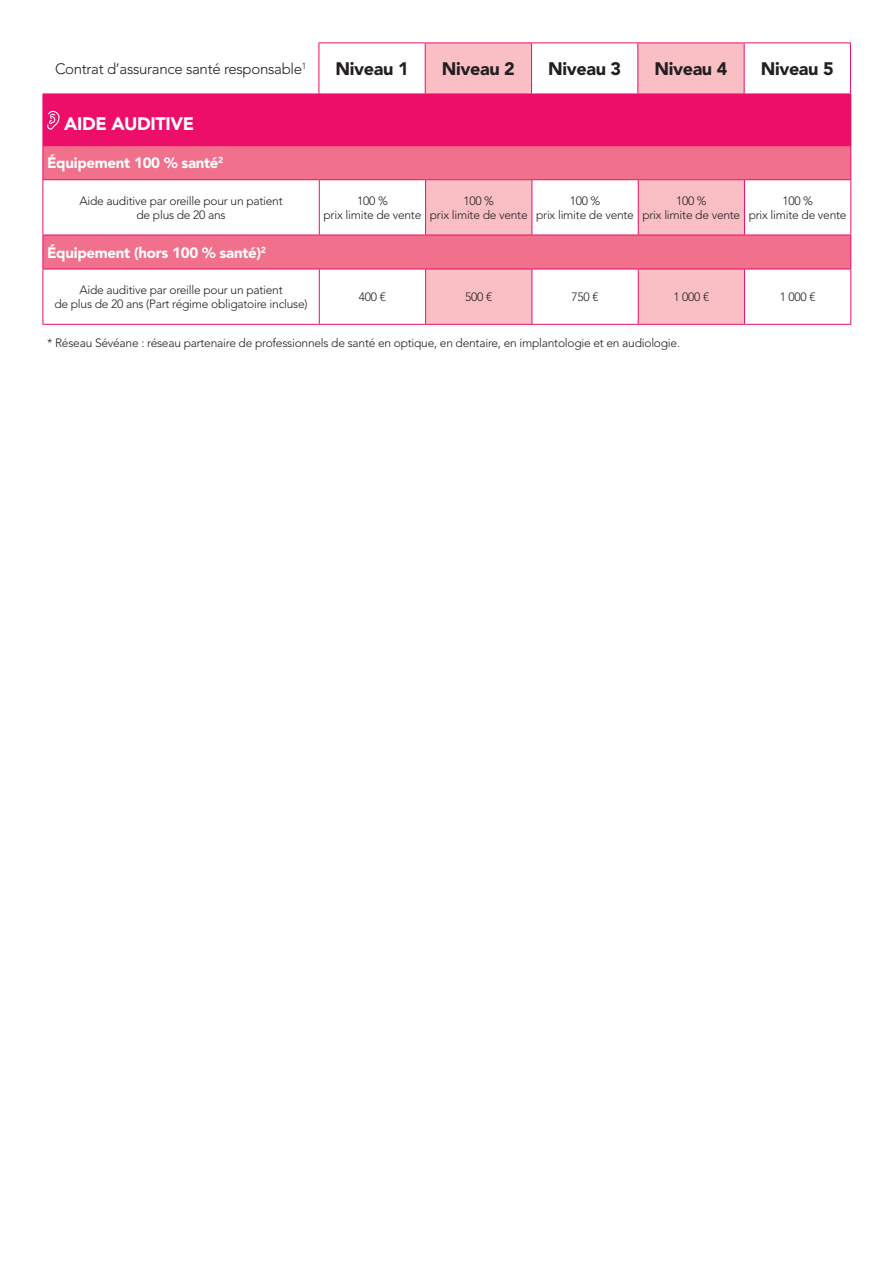
<style>
.page{position:relative;width:893px;height:1263px;background:#fff}
.page>*{position:absolute;margin:0;border:0;box-sizing:border-box;transform-origin:0 0}
.Texte_Gras{font:900 18px "Avenir LT Std";letter-spacing:-.02em;color:#231f20}
.Texte_Gras-2{font:900 18px "Avenir LT Std";letter-spacing:-.02em;color:#fff}
.Texte_Gras-3{font:900 15px "Avenir LT Std";letter-spacing:-.02em;color:#fff}
.Texte_Gras-4{font:300 15px "Avenir LT Std";letter-spacing:-.02em;color:#231f20}
.Texte_Gras-5{font:300 12px/14.4px "Avenir LT Std";letter-spacing:-.02em;color:#231f20;text-align:center}
</style>
<div class="page">
<svg style="left:426px;top:44px;width:318px;height:50px"></svg>
<hr style="left:319px;top:43px;width:1px;height:51px;background:#ec0e68">
<hr style="left:319px;top:43px;width:106px;height:1px;background:#ec0e68">
<hr style="left:425px;top:43px;width:1px;height:51px;background:#ec0e68">
<hr style="left:425px;top:43px;width:106px;height:1px;background:#ec0e68">
<hr style="left:531px;top:43px;width:1px;height:51px;background:#ec0e68">
<hr style="left:531px;top:43px;width:107px;height:1px;background:#ec0e68">
<hr style="left:637px;top:43px;width:1px;height:51px;background:#ec0e68">
<hr style="left:638px;top:43px;width:106px;height:1px;background:#ec0e68">
<hr style="left:744px;top:43px;width:1px;height:51px;background:#ec0e68">
<hr style="left:744px;top:43px;width:107px;height:1px;background:#ec0e68">
<hr style="left:850px;top:43px;width:1px;height:51px;background:#ec0e68">
<div style="left:43px;top:95px;width:808px;height:51px;background:#ec0e68"></div>
<svg style="left:44px;top:146px;width:806px;height:123px;fill:#f1708c"></svg>
<svg style="left:426px;top:180px;width:318px;height:144px;fill:#f9bfc5"></svg>
<hr style="left:43px;top:94px;width:276px;height:1px;background:#ec0e68">
<hr style="left:319px;top:94px;width:107px;height:1px;background:#ec0e68">
<hr style="left:426px;top:94px;width:106px;height:1px;background:#ec0e68">
<hr style="left:532px;top:94px;width:106px;height:1px;background:#ec0e68">
<hr style="left:638px;top:94px;width:106px;height:1px;background:#ec0e68">
<hr style="left:744px;top:94px;width:107px;height:1px;background:#ec0e68">
<hr style="left:43px;top:146px;width:1px;height:33px;background:#ec0e68">
<hr style="left:43px;top:180px;width:1px;height:55px;background:#ec0e68">
<hr style="left:43px;top:179px;width:276px;height:1px;background:#ec0e68">
<hr style="left:319px;top:179px;width:107px;height:1px;background:#ec0e68">
<hr style="left:319px;top:180px;width:1px;height:55px;background:#ec0e68">
<hr style="left:425px;top:180px;width:1px;height:55px;background:#ec0e68">
<hr style="left:426px;top:179px;width:106px;height:1px;background:#ec0e68">
<hr style="left:531px;top:180px;width:1px;height:55px;background:#ec0e68">
<hr style="left:531px;top:269px;width:1px;height:55px;background:#ec0e68">
<hr style="left:532px;top:179px;width:106px;height:1px;background:#ec0e68">
<hr style="left:532px;top:269px;width:106px;height:1px;background:#ec0e68">
<hr style="left:638px;top:180px;width:1px;height:55px;background:#ec0e68">
<hr style="left:638px;top:269px;width:1px;height:55px;background:#ec0e68">
<hr style="left:638px;top:179px;width:106px;height:1px;background:#ec0e68">
<hr style="left:638px;top:269px;width:106px;height:1px;background:#ec0e68">
<hr style="left:744px;top:180px;width:1px;height:55px;background:#ec0e68">
<hr style="left:744px;top:269px;width:1px;height:55px;background:#ec0e68">
<hr style="left:744px;top:179px;width:107px;height:1px;background:#ec0e68">
<hr style="left:744px;top:269px;width:107px;height:1px;background:#ec0e68">
<hr style="left:43px;top:235px;width:1px;height:34px;background:#ec0e68">
<hr style="left:43px;top:235px;width:276px;height:1px;background:#ec0e68">
<hr style="left:319px;top:235px;width:107px;height:1px;background:#ec0e68">
<hr style="left:426px;top:235px;width:106px;height:1px;background:#ec0e68">
<hr style="left:532px;top:235px;width:106px;height:1px;background:#ec0e68">
<hr style="left:638px;top:235px;width:106px;height:1px;background:#ec0e68">
<hr style="left:744px;top:235px;width:107px;height:1px;background:#ec0e68">
<hr style="left:532px;top:324px;width:106px;height:1px;background:#ec0e68">
<hr style="left:638px;top:324px;width:106px;height:1px;background:#ec0e68">
<hr style="left:744px;top:324px;width:107px;height:1px;background:#ec0e68">
<hr style="left:43px;top:269px;width:1px;height:55px;background:#ec0e68">
<hr style="left:43px;top:269px;width:276px;height:1px;background:#ec0e68">
<hr style="left:319px;top:269px;width:107px;height:1px;background:#ec0e68">
<hr style="left:319px;top:269px;width:1px;height:55px;background:#ec0e68">
<hr style="left:425px;top:269px;width:1px;height:55px;background:#ec0e68">
<hr style="left:426px;top:269px;width:106px;height:1px;background:#ec0e68">
<hr style="left:43px;top:324px;width:276px;height:1px;background:#ec0e68">
<hr style="left:319px;top:324px;width:107px;height:1px;background:#ec0e68">
<hr style="left:426px;top:324px;width:106px;height:1px;background:#ec0e68">
<hr style="left:850px;top:146px;width:1px;height:33px;background:#ec0e68">
<hr style="left:850px;top:180px;width:1px;height:55px;background:#ec0e68">
<hr style="left:850px;top:235px;width:1px;height:34px;background:#ec0e68">
<hr style="left:850px;top:269px;width:1px;height:55px;background:#ec0e68">
<svg style="left:47px;top:111px;width:13px;height:19px"></svg>
<p class="Texte_Gras-4" style="left:55px;top:60px;width:253px">Contrat d’assurance santé responsable<sup>1</sup></p>
<p class="Texte_Gras" style="left:335px;top:58px;width:75px">Niveau 1</p>
<p class="Texte_Gras" style="left:442px;top:58px;width:75px">Niveau 2</p>
<p class="Texte_Gras" style="left:548px;top:58px;width:75px">Niveau 3</p>
<p class="Texte_Gras" style="left:654px;top:58px;width:75px">Niveau 4</p>
<p class="Texte_Gras" style="left:761px;top:58px;width:75px">Niveau 5</p>
<p class="Texte_Gras-2" style="left:64px;top:112px;width:132px">AIDE AUDITIVE</p>
<p class="Texte_Gras-3" style="left:47px;top:154px;width:178px">Équipement 100 % santé<sup>2</sup></p>
<p class="Texte_Gras-5" style="left:80px;top:193px;width:205px">Aide auditive par oreille pour un patient de plus de 20 ans</p>
<p class="Texte_Gras-5" style="left:324px;top:193px;width:99px">100 %<br>prix limite de vente</p>
<p class="Texte_Gras-5" style="left:430px;top:193px;width:99px">100 %<br>prix limite de vente</p>
<p class="Texte_Gras-5" style="left:536px;top:193px;width:99px">100 %<br>prix limite de vente</p>
<p class="Texte_Gras-5" style="left:642px;top:193px;width:99px">100 %<br>prix limite de vente</p>
<p class="Texte_Gras-5" style="left:749px;top:193px;width:99px">100 %<br>prix limite de vente</p>
<p class="Texte_Gras-3" style="left:47px;top:243px;width:220px">Équipement (hors 100 % santé)<sup>2</sup></p>
<p class="Texte_Gras-5" style="left:54px;top:283px;width:255px">Aide auditive par oreille pour un patient<br>de plus de 20 ans (Part régime obligatoire incluse)</p>
<p class="Texte_Gras-5" style="left:359px;top:290px;width:29px">400 €</p>
<p class="Texte_Gras-5" style="left:465px;top:290px;width:29px">500 €</p>
<p class="Texte_Gras-5" style="left:571px;top:290px;width:29px">750 €</p>
<p class="Texte_Gras-5" style="left:673px;top:290px;width:37px">1 000 €</p>
<p class="Texte_Gras-5" style="left:780px;top:290px;width:37px">1 000 €</p>
<p class="Texte_Gras-5" style="left:47px;top:336px;width:634px">* Réseau Sévéane : réseau partenaire de professionnels de santé en optique, en dentaire, en implantologie et en audiologie.</p>
</div>
